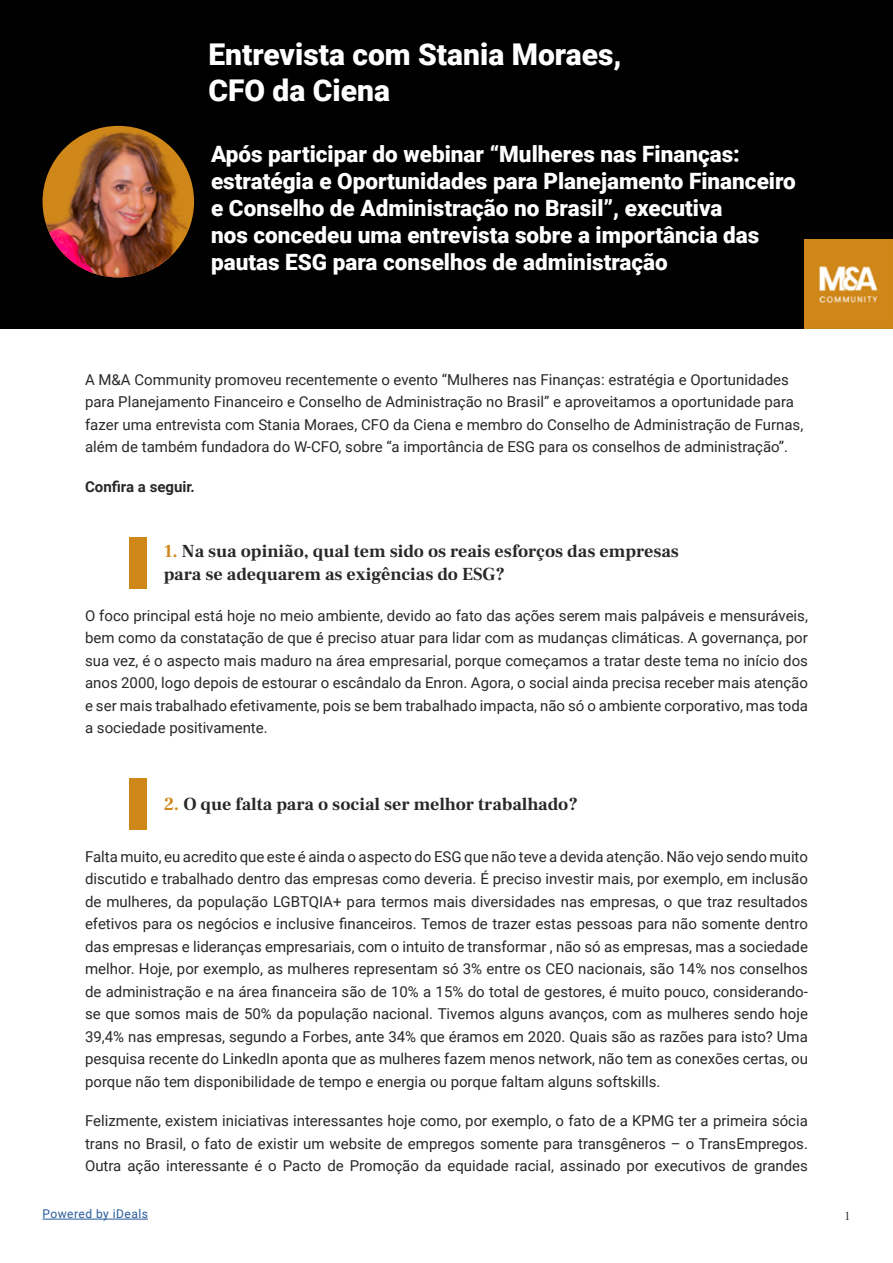
<style>
.page{position:relative;width:893px;height:1263px;background:#fff}
.page>*{position:absolute;margin:0;border:0;box-sizing:border-box;transform-origin:0 0}
.t1{font:900 30px/36px "Roboto";color:#fff}
.t2{font:900 22.5px/27px "Roboto";color:#fff}
.t3{font:700 18px/22.5px "Frank Ruhl Libre";color:#282828}
.t4{font:15px/22.5px "Roboto";color:#282828;text-align:justify}
.t5{font:700 15px "Roboto";color:#282828}
.t6{font:12px "Roboto";letter-spacing:.04em;color:#275b9b}
.t7{font:12px "Times New Roman";color:#282828}
.s1{color:#cf8719}
</style>
<div class="page">
<hr style="left:43px;top:1219px;width:105px;height:1px;background:#275b9b">
<div style="left:130px;top:537px;width:17px;height:51px;background:#cf8719"></div>
<div style="left:130px;top:778px;width:17px;height:51px;background:#cf8719"></div>
<div style="left:0;top:0;width:893px;height:328px;background:#000"></div>
<img style="left:804px;top:240px;width:89px;height:88px">
<img style="left:43px;top:126px;width:151px;height:151px;border-radius:76px">
<h1 class="t1" style="left:208px;top:35px;width:415px">Entrevista com Stania Moraes,<br>CFO da Ciena</h1>
<p class="t2" style="left:211px;top:140px;width:586px">Após participar do webinar “Mulheres nas Finanças: estratégia e Oportunidades para Planejamento Financeiro e Conselho de Administração no Brasil”, executiva<br>nos concedeu uma entrevista sobre a importância das pautas ESG para conselhos de administração</p>
<p class="t4" style="left:85px;top:368px;width:720px;text-align:left">A M&amp;A Community promoveu recentemente o evento “Mulheres nas Finanças: estratégia e Oportunidades para Planejamento Financeiro e Conselho de Administração no Brasil” e aproveitamos a oportunidade para fazer uma entrevista com Stania Moraes, CFO da Ciena e membro do Conselho de Administração de Furnas, além de também fundadora do W-CFO, sobre “a importância de ESG para os conselhos de administração”.</p>
<p class="t5" style="left:85px;top:476px;width:111px">Confira a seguir.</p>
<p class="t3" style="left:164px;top:540px;width:517px"><span class="s1">1.</span> Na sua opinião, qual tem sido os reais esforços das empresas para se adequarem as exigências do ESG?</p>
<p class="t4" style="left:85px;top:603px;width:724px">O foco principal está hoje no meio ambiente, devido ao fato das ações serem mais palpáveis e mensuráveis, bem como da constatação de que é preciso atuar para lidar com as mudanças climáticas. A governança, por sua vez, é o aspecto mais maduro na área empresarial, porque começamos a tratar deste tema no início dos anos 2000, logo depois de estourar o escândalo da Enron. Agora, o social ainda precisa receber mais atenção e ser mais trabalhado efetivamente, pois se bem trabalhado impacta, não só o ambiente corporativo, mas toda a sociedade positivamente.</p>
<p class="t3" style="left:164px;top:793px;width:416px"><span class="s1">2.</span> O que falta para o social ser melhor trabalhado?</p>
<p class="t4" style="left:85px;top:845px;width:724px">Falta muito, eu acredito que este é ainda o aspecto do ESG que não teve a devida atenção. Não vejo sendo muito discutido e trabalhado dentro das empresas como deveria. É preciso investir mais, por exemplo, em inclusão de mulheres, da população LGBTQIA+ para termos mais diversidades nas empresas, o que traz resultados efetivos para os negócios e inclusive financeiros. Temos de trazer estas pessoas para não somente dentro das empresas e lideranças empresariais, com o intuito de transformar , não só as empresas, mas a sociedade melhor. Hoje, por exemplo, as mulheres representam só 3% entre os CEO nacionais, são 14% nos conselhos de administração e na área financeira são de 10% a 15% do total de gestores, é muito pouco, considerando&shy;se que somos mais de 50% da população nacional. Tivemos alguns avanços, com as mulheres sendo hoje 39,4% nas empresas, segundo a Forbes, ante 34% que éramos em 2020. Quais são as razões para isto? Uma pesquisa recente do LinkedIn aponta que as mulheres fazem menos network, não tem as conexões certas, ou porque não tem disponibilidade de tempo e energia ou porque faltam alguns softskills.</p>
<p class="t4" style="left:85px;top:1109px;width:724px">Felizmente, existem iniciativas interessantes hoje como, por exemplo, o fato de a KPMG ter a primeira sócia trans no Brasil, o fato de existir um website de empregos somente para transgêneros – o TransEmpregos.<br>Outra ação interessante é o Pacto de Promoção da equidade racial, assinado por executivos de grandes</p>
<p class="t6" style="left:43px;top:1205px;width:107px">Powered by iDeals</p>
<p class="t7" style="left:844px;top:1208px;width:7px">1</p>
</div>
